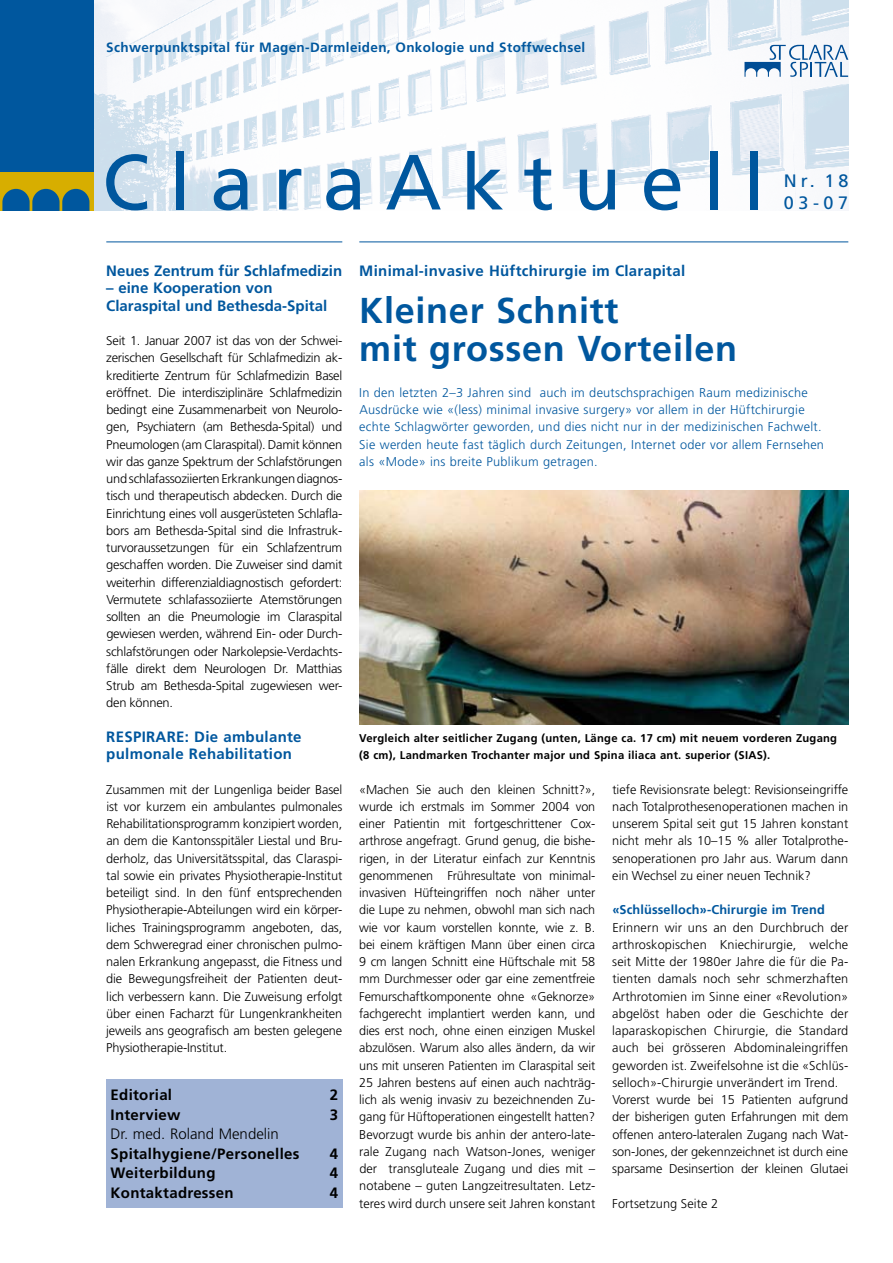
<style>
.page{position:relative;width:893px;height:1263px;background:#fff}
.page>*{position:absolute;margin:0;border:0;box-sizing:border-box;transform-origin:0 0}
.t1{font:78px "Frutiger";letter-spacing:.25em;color:#00579e}
.t2{font:700 36px/38.2px "Frutiger";letter-spacing:.02em;color:#00579e}
.t3{font:18px/22.5px "Frutiger";letter-spacing:.24em;color:#00579e}
.t4{font:700 15px/17.2px "Frutiger";letter-spacing:.02em;color:#00579e}
.t5{font:700 15px "Frutiger";letter-spacing:.02em;color:#000}
.t6{font:700 15px/17.2px "Frutiger";color:#00579e}
.t7{font:300 15px "Frutiger";color:#000}
.t8{font:700 13.5px "Frutiger";letter-spacing:.025em;color:#00579e}
.t9{font:300 12.75px/17.2px "Frutiger";color:#000;text-align:justify}
.t10{font:300 12.75px/17.2px "Frutiger";letter-spacing:.02em;color:#00579e}
.t11{font:700 12.75px "Frutiger";letter-spacing:.01em;color:#00579e}
.t12{font:700 11.25px/17.2px "Frutiger";letter-spacing:.02em;color:#000}
</style>
<div class="page">
<img style="left:94px;top:0;width:754px;height:210px">
<div style="left:106px;top:1079px;width:236px;height:129px;background:#a0b3d6"></div>
<hr style="left:359px;top:242px;width:489px;height:1px;background:#00579e">
<hr style="left:106px;top:242px;width:236px;height:1px;background:#00579e">
<img style="left:359px;top:491px;width:489px;height:233px">
<svg style="left:744px;top:45px;width:104px;height:32px"></svg>
<div style="left:0;top:0;width:94px;height:210px;background:#00579e"></div>
<svg style="left:0;top:172px;width:92px;height:38px"></svg>
<hr style="left:92px;top:172px;width:2px;height:38px;background:#d7ae00">
<p class="t8" style="left:106px;top:39px;width:480px">Schwerpunktspital für Magen-Darmleiden, Onkologie und Stoffwechsel</p>
<h1 class="t1" style="left:102px;top:137px;width:665px">ClaraAktuell</h1>
<h3 class="t3" style="left:784px;top:170px;width:66px">Nr. 18<br>03-07</h3>
<p class="t6" style="left:106px;top:262px;width:237px">Neues Zentrum für Schlafmedizin</p>
<p class="t6" style="left:106px;top:279px;width:222px">– eine Kooperation von<br>Claraspital und Bethesda-Spital</p>
<p class="t9" style="left:106px;top:332px;width:238px">Seit 1. Januar 2007 ist das von der Schwei&shy;zerischen Gesellschaft für Schlafmedizin ak&shy;kreditierte Zentrum für Schlafmedizin Basel eröffnet. Die interdisziplinäre Schlafmedizin bedingt eine Zusammenarbeit von Neurolo&shy;gen, Psychiatern (am Bethesda-Spital) und Pneumologen (am Claraspital). Damit können wir das ganze Spektrum der Schlafstörungen undschlafassoziiertenErkrankungendiagnos&shy;tisch und therapeutisch abdecken. Durch die Einrichtung eines voll ausgerüsteten Schlafla&shy;bors am Bethesda-Spital sind die Infrastruk&shy;turvoraussetzungen für ein Schlafzentrum geschaffen worden. Die Zuweiser sind damit weiterhin differenzialdiagnostisch gefordert:<br>Vermutete schlaf-assoziierte Atemstörungen sollten an die Pneumologie im Claraspital gewiesen werden, während Ein- oder Durch&shy;schlafstörungen oder Narkolepsie-Verdachts&shy;fälle direkt dem Neurologen Dr. Matthias Strub am Bethesda-Spital zugewiesen wer&shy;den können.</p>
<p class="t4" style="left:106px;top:728px;width:197px">RESPIRARE: Die ambulante pulmonale Rehabilitation</p>
<p class="t9" style="left:106px;top:781px;width:238px">Zusammen mit der Lungenliga beider Basel ist vor kurzem ein ambulantes pulmonales Rehabilitationsprogramm konzipiert worden, an dem die Kantonsspitäler Liestal und Bru&shy;derholz, das Universitätsspital, das Claraspi&shy;tal sowie ein privates Physiotherapie-Institut beteiligt sind. In den fünf entsprechenden Physiotherapie-Abteilungen wird ein körper&shy;liches Trainingsprogramm angeboten, das, dem Schweregrad einer chronischen pulmo&shy;nalen Erkrankung angepasst, die Fitness und die Bewegungsfreiheit der Patienten deut&shy;lich verbessern kann. Die Zuweisung erfolgt über einen Facharzt für Lungenkrankheiten jeweils ans geografisch am besten gelegene Physiotherapie-Institut.</p>
<p class="t9" style="left:359px;top:781px;width:238px">«Machen Sie auch den kleinen Schnitt?», wurde ich erstmals im Sommer 2004 von einer Patientin mit fortgeschrittener Cox&shy;arthrose angefragt. Grund genug, die bishe&shy;rigen, in der Literatur einfach zur Kenntnis genommenen Frühresultate von minimal&shy;invasiven Hüfteingriffen noch näher unter die Lupe zu nehmen, obwohl man sich nach wie vor kaum vorstellen konnte, wie z. B. bei einem kräftigen Mann über einen circa 9 cm langen Schnitt eine Hüftschale mit 58 mm Durchmesser oder gar eine zementfreie Femurschaftkomponente ohne «Geknorze» fachgerecht implantiert werden kann, und dies erst noch, ohne einen einzigen Muskel abzulösen. Warum also alles ändern, da wir uns mit unseren Patienten im Claraspital seit 25 Jahren bestens auf einen auch nachträg&shy;lich als wenig invasiv zu bezeichnenden Zu&shy;gang für Hüftoperationen eingestellt hatten?<br>Bevorzugt wurde bis anhin der antero-late&shy;rale Zugang nach Watson-Jones, weniger der transgluteale Zugang und dies mit – notabene – guten Langzeitresultaten. Letz&shy;teres wird durch unsere seit Jahren konstant</p>
<p class="t4" style="left:359px;top:262px;width:327px">Minimal-invasive Hüftchirurgie im Clarapital</p>
<h2 class="t2" style="left:359px;top:291px;width:379px">Kleiner Schnitt<br>mit grossen Vorteilen</h2>
<p class="t10" style="left:359px;top:384px;width:466px">In den letzten 2–3 Jahren sind auch im deutschsprachigen Raum medizinische Ausdrücke wie «(less) minimal invasive surgery» vor allem in der Hüftchirurgie echte Schlagwörter geworden, und dies nicht nur in der medizinischen Fachwelt.<br>Sie werden heute fast täglich durch Zeitungen, Internet oder vor allem Fernsehen als «Mode» ins breite Publikum getragen.</p>
<p class="t12" style="left:359px;top:729px;width:479px">Vergleich alter seitlicher Zugang (unten, Länge ca. 17 cm) mit neuem vorderen Zugang (8 cm), Landmarken Trochanter major und Spina iliaca ant. superior (SIAS).</p>
<p class="t9" style="left:612px;top:781px;width:238px">tiefe Revisionsrate belegt: Revisionseingriffe nach Totalprothesenoperationen machen in unserem Spital seit gut 15 Jahren konstant nicht mehr als 10–15 % aller Totalprothe&shy;senoperationen pro Jahr aus. Warum dann ein Wechsel zu einer neuen Technik?</p>
<p class="t11" style="left:612px;top:902px;width:214px">«Schlüsselloch»-Chirurgie im Trend</p>
<p class="t9" style="left:612px;top:919px;width:238px;text-align:left">Erinnern wir uns an den Durchbruch der arthroskopischen Kniechirurgie, welche seit Mitte der 1980er Jahre die für die Pa&shy;tienten damals noch sehr schmerzhaften Arthrotomien im Sinne einer «Revolution» abgelöst haben oder die Geschichte der laparaskopischen Chirurgie, die Standard auch bei grösseren Abdominaleingriffen geworden ist. Zweifelsohne ist die «Schlüs&shy;selloch»-Chirurgie unverändert im Trend.<br>Vorerst wurde bei 15 Patienten aufgrund der bisherigen guten Erfahrungen mit dem offenen antero-lateralen Zugang nach Wat&shy;son-Jones, der gekennzeichnet ist durch eine sparsame Desinsertion der kleinen Glutaei</p>
<p class="t9" style="left:612px;top:1195px;width:108px">Fortsetzung Seite 2</p>
<p class="t5" style="left:111px;top:1086px;width:63px">Editorial</p>
<p class="t5" style="left:330px;top:1086px;width:10px">2</p>
<p class="t5" style="left:111px;top:1106px;width:71px">Interview</p>
<p class="t5" style="left:330px;top:1106px;width:10px">3</p>
<p class="t7" style="left:111px;top:1125px;width:170px">Dr. med. Roland Mendelin</p>
<p class="t5" style="left:111px;top:1145px;width:190px">Spitalhygiene/Personelles</p>
<p class="t5" style="left:330px;top:1145px;width:10px">4</p>
<p class="t5" style="left:111px;top:1164px;width:107px">Weiterbildung</p>
<p class="t5" style="left:330px;top:1164px;width:10px">4</p>
<p class="t5" style="left:111px;top:1184px;width:125px">Kontaktadressen</p>
<p class="t5" style="left:330px;top:1184px;width:10px">4</p>
</div>
